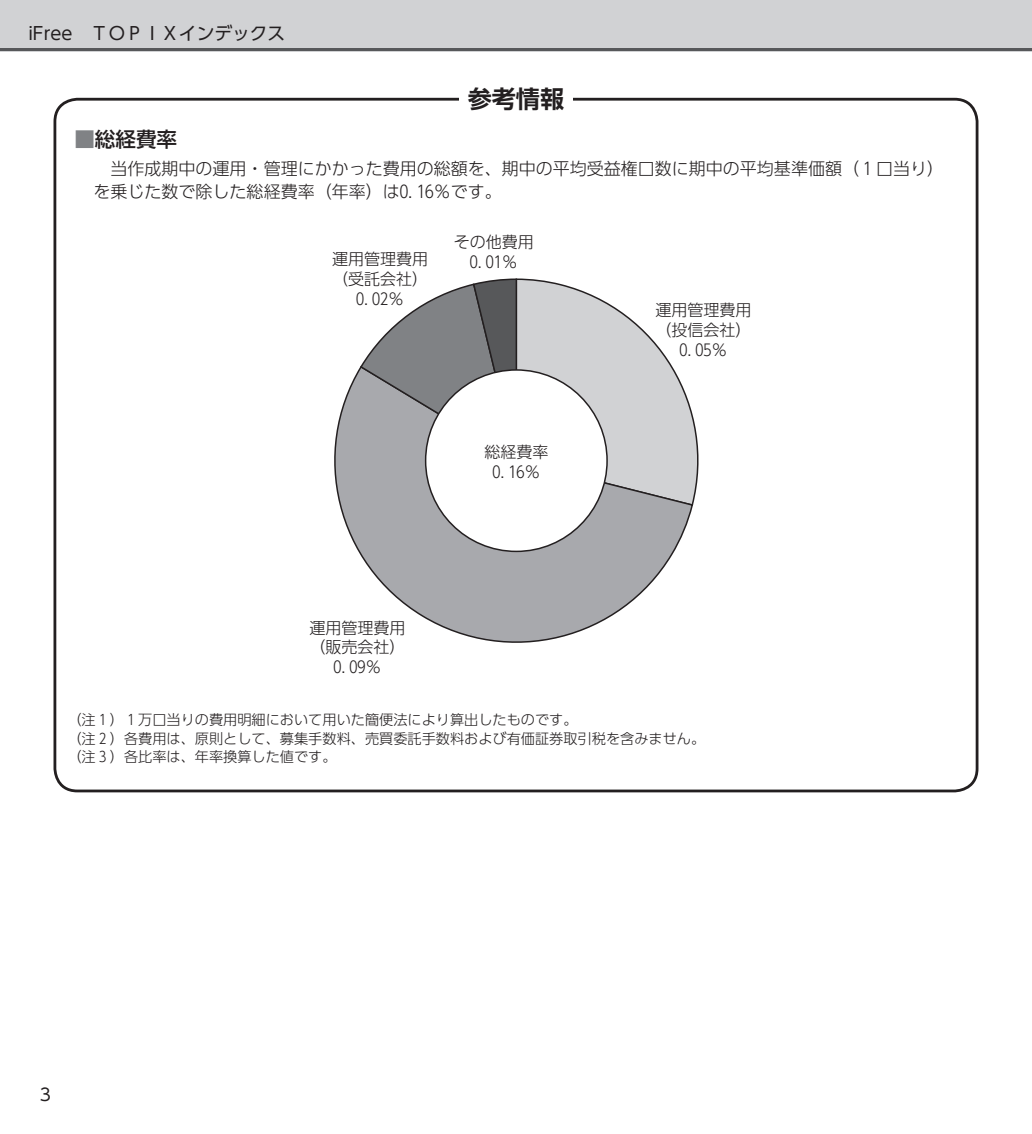
<style>
.page{position:relative;width:1032px;height:1134px;background:#fff}
.page>*{position:absolute;margin:0;border:0;box-sizing:border-box;transform-origin:0 0}
.t1{font:700 24px "UD Shin Go Pro De";color:#231f20}
.t2{font:500 20.6px "UD Shin Go Pro";color:#231f20}
.t3{font:17.8px "UD Shin Go Pro";color:#231f20}
.t4{font:300 17px/22.6px "UD Shin Go Pro";color:#231f20}
.t5{font:17px "UD Shin Go Pro";color:#231f20}
.t6{font:300 16px/19.8px "UD Shin Go Pro";color:#231f20}
.t7{font:300 14.2px/18.4px "UD Shin Go Pro";color:#231f20}
.s1{color:#808285}
</style>
<div class="page">
<div style="left:0;top:0;width:1032px;height:51px;background:#d1d2d4"></div>
<hr style="left:0;top:48px;width:1032px;height:3px;background:#57585a">
<svg style="left:334px;top:369px;width:359px;height:274px;fill:#a8a9ad"></svg>
<svg style="left:359px;top:278px;width:340px;height:229px"></svg>
<div style="left:426px;top:370px;width:181px;height:181px;background:#fff;border-radius:50%"></div>
<p class="t3" style="left:28px;top:19px;width:258px">iFree　ＴＯＰＩＸインデックス</p>
<h1 class="t1" style="left:468px;top:79px;width:98px">参考情報</h1>
<h2 class="t2" style="left:74px;top:123px;width:104px"><span class="s1">■</span>総経費率</h2>
<p class="t4" style="left:94px;top:157px;width:852px;text-indent:17px">当作成期中の運用・管理にかかった費用の総額を、期中の平均受益権口数に期中の平均基準価額（ 1 口当り）を乗じた数で除した総経費率（年率）は0. 16％です。</p>
<p class="t6" style="left:332px;top:248px;width:97px">運用管理費用（受託会社）</p>
<p class="t6" style="left:356px;top:288px;width:49px">0. 02％</p>
<p class="t6" style="left:454px;top:231px;width:81px">その他費用</p>
<p class="t6" style="left:470px;top:251px;width:49px">0. 01％</p>
<p class="t6" style="left:484px;top:441px;width:65px">総経費率</p>
<p class="t6" style="left:492px;top:461px;width:49px">0. 16％</p>
<p class="t6" style="left:310px;top:617px;width:97px">運用管理費用（販売会社）</p>
<p class="t6" style="left:334px;top:657px;width:49px">0. 09％</p>
<p class="t6" style="left:655px;top:299px;width:97px">運用管理費用（投信会社）</p>
<p class="t6" style="left:679px;top:339px;width:49px">0. 05％</p>
<p class="t7" style="left:67px;top:710px;width:639px">（注 1 ） 1 万口当りの費用明細において用いた簡便法により算出したものです。<br>（注 2 ）各費用は、原則として、募集手数料、売買委託手数料および有価証券取引税を含みません。（注 3 ）各比率は、年率換算した値です。</p>
<p class="t5" style="left:40px;top:1081px;width:13px">3</p>
</div>
